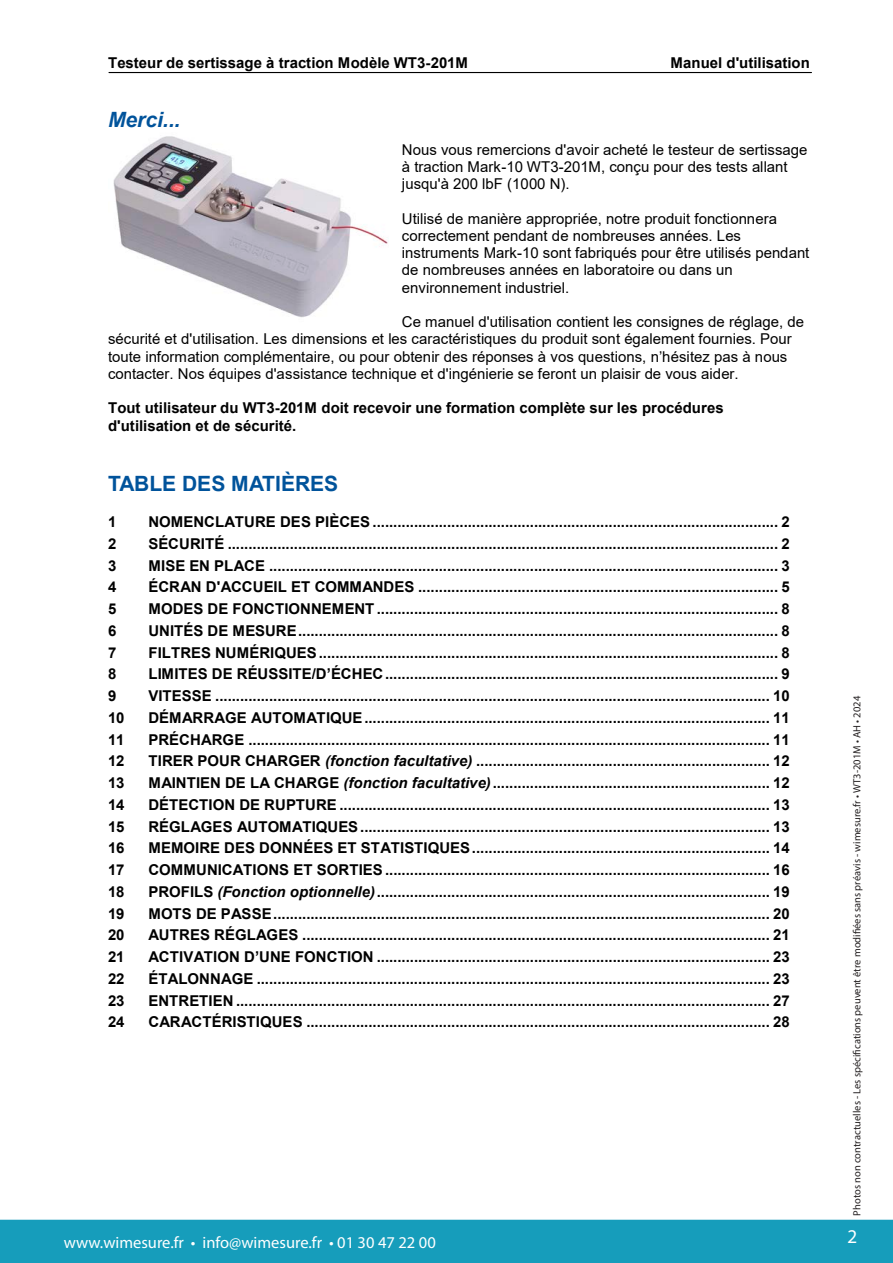
<style>
.page{position:relative;width:893px;height:1263px;background:#fff}
.page>*{position:absolute;margin:0;border:0;box-sizing:border-box;transform-origin:0 0}
.t1{font:700 21px "Arial";letter-spacing:-.005em;color:#00539b}
.t2{font:italic 700 21px "Arial";color:#00539b}
.t3{font:19.5px "Myriad Pro";color:#fff}
.t4{font:16.5px "Myriad Pro";color:#fff}
.t5{font:700 15px/17.2px "Arial";color:#000}
.t6{font:15px/17.2px "Arial";color:#000}
.t7{font:10.5px "Myriad Pro";color:#231f20}
.s1{font-style:italic}
</style>
<div class="page">
<hr style="left:109px;top:72px;width:702px;height:1px;background:#000">
<img style="left:113px;top:136px;width:275px;height:182px">
<div style="left:0;top:1220px;width:893px;height:43px;background:#169dbb"></div>
<p class="t5" style="left:108px;top:54px;width:362px">Testeur de sertissage à traction Modèle WT3-201M</p>
<p class="t5" style="left:670px;top:54px;width:141px">Manuel d'utilisation</p>
<p class="t2" style="left:108px;top:106px;width:74px">Merci...</p>
<p class="t6" style="left:402px;top:141px;width:407px">Nous vous remercions d'avoir acheté le testeur de sertissage à traction Mark-10 WT3-201M, conçu pour des tests allant jusqu'à 200 lbF (1000 N).</p>
<p class="t6" style="left:402px;top:210px;width:409px">Utilisé de manière appropriée, notre produit fonctionnera correctement pendant de nombreuses années. Les instruments Mark-10 sont fabriqués pour être utilisés pendant de nombreuses années en laboratoire ou dans un environnement industriel.</p>
<p class="t6" style="left:108px;top:313px;width:698px;text-indent:294px">Ce manuel d'utilisation contient les consignes de réglage, de sécurité et d'utilisation. Les dimensions et les caractéristiques du produit sont également fournies. Pour toute information complémentaire, ou pour obtenir des réponses à vos questions, n’hésitez pas à nous contacter. Nos équipes d'assistance technique et d'ingénierie se feront un plaisir de vous aider.</p>
<p class="t5" style="left:108px;top:399px;width:617px">Tout utilisateur du WT3-201M doit recevoir une formation complète sur les procédures d'utilisation et de sécurité.</p>
<p class="t1" style="left:108px;top:469px;width:232px">TABLE DES MATIÈRES</p>
<p class="t5" style="left:108px;top:513px;width:10px">1</p>
<p class="t5" style="left:148px;top:513px;width:643px">NOMENCLATURE DES PIÈCES .................................................................................................. 2</p>
<p class="t5" style="left:108px;top:535px;width:10px">2</p>
<p class="t5" style="left:148px;top:535px;width:643px">SÉCURITÉ ..................................................................................................................................... 2</p>
<p class="t5" style="left:108px;top:557px;width:10px">3</p>
<p class="t5" style="left:148px;top:557px;width:643px">MISE EN PLACE ........................................................................................................................... 3</p>
<p class="t5" style="left:108px;top:578px;width:10px">4</p>
<p class="t5" style="left:148px;top:578px;width:643px">ÉCRAN D'ACCUEIL ET COMMANDES ....................................................................................... 5</p>
<p class="t5" style="left:108px;top:600px;width:10px">5</p>
<p class="t5" style="left:148px;top:600px;width:643px">MODES DE FONCTIONNEMENT ................................................................................................. 8</p>
<p class="t5" style="left:108px;top:622px;width:10px">6</p>
<p class="t5" style="left:148px;top:622px;width:643px">UNITÉS DE MESURE.................................................................................................................... 8</p>
<p class="t5" style="left:108px;top:644px;width:10px">7</p>
<p class="t5" style="left:148px;top:644px;width:643px">FILTRES NUMÉRIQUES............................................................................................................... 8</p>
<p class="t5" style="left:108px;top:666px;width:10px">8</p>
<p class="t5" style="left:148px;top:666px;width:643px">LIMITES DE RÉUSSITE/D’ÉCHEC............................................................................................... 9</p>
<p class="t5" style="left:108px;top:687px;width:10px">9</p>
<p class="t5" style="left:148px;top:687px;width:643px">VITESSE ...................................................................................................................................... 10</p>
<p class="t5" style="left:108px;top:709px;width:18px">10</p>
<p class="t5" style="left:148px;top:709px;width:643px">DÉMARRAGE AUTOMATIQUE.................................................................................................. 11</p>
<p class="t5" style="left:108px;top:731px;width:18px">11</p>
<p class="t5" style="left:148px;top:731px;width:643px">PRÉCHARGE .............................................................................................................................. 11</p>
<p class="t5" style="left:108px;top:753px;width:18px">12</p>
<p class="t5" style="left:148px;top:753px;width:643px">TIRER POUR CHARGER <span class="s1">(fonction facultative)</span> ....................................................................... 12</p>
<p class="t5" style="left:108px;top:774px;width:18px">13</p>
<p class="t5" style="left:148px;top:774px;width:643px">MAINTIEN DE LA CHARGE <span class="s1">(fonction facultative)</span>................................................................... 12</p>
<p class="t5" style="left:108px;top:796px;width:18px">14</p>
<p class="t5" style="left:148px;top:796px;width:643px">DÉTECTION DE RUPTURE ........................................................................................................ 13</p>
<p class="t5" style="left:108px;top:818px;width:18px">15</p>
<p class="t5" style="left:148px;top:818px;width:643px">RÉGLAGES AUTOMATIQUES................................................................................................... 13</p>
<p class="t5" style="left:108px;top:839px;width:18px">16</p>
<p class="t5" style="left:148px;top:839px;width:643px">MEMOIRE DES DONNÉES ET STATISTIQUES........................................................................ 14</p>
<p class="t5" style="left:108px;top:861px;width:18px">17</p>
<p class="t5" style="left:148px;top:861px;width:643px">COMMUNICATIONS ET SORTIES............................................................................................. 16</p>
<p class="t5" style="left:108px;top:883px;width:18px">18</p>
<p class="t5" style="left:148px;top:883px;width:643px">PROFILS <span class="s1">(Fonction optionnelle)</span>............................................................................................... 19</p>
<p class="t5" style="left:108px;top:905px;width:18px">19</p>
<p class="t5" style="left:148px;top:905px;width:643px">MOTS DE PASSE........................................................................................................................ 20</p>
<p class="t5" style="left:108px;top:927px;width:18px">20</p>
<p class="t5" style="left:148px;top:927px;width:643px">AUTRES RÉGLAGES ................................................................................................................. 21</p>
<p class="t5" style="left:108px;top:948px;width:18px">21</p>
<p class="t5" style="left:148px;top:948px;width:643px">ACTIVATION D’UNE FONCTION ............................................................................................... 23</p>
<p class="t5" style="left:108px;top:970px;width:18px">22</p>
<p class="t5" style="left:148px;top:970px;width:643px">ÉTALONNAGE ............................................................................................................................ 23</p>
<p class="t5" style="left:108px;top:992px;width:18px">23</p>
<p class="t5" style="left:148px;top:992px;width:643px">ENTRETIEN ................................................................................................................................. 27</p>
<p class="t5" style="left:108px;top:1014px;width:18px">24</p>
<p class="t5" style="left:148px;top:1014px;width:643px">CARACTÉRISTIQUES ................................................................................................................ 28</p>
<p class="t4" style="left:64px;top:1232px;width:374px">www.wimesure.fr • info@wimesure.fr • 01 30 47 22 00</p>
<p class="t7" style="left:850px;top:1215px;width:521px;rotate:-90deg">Photos non contractuelles - Les spécifications peuvent être modifiées sans préavis - wimesure.fr • WT3-201M • AH • 2024</p>
<h2 class="t3" style="left:848px;top:1225px;width:10px">2</h2>
</div>
